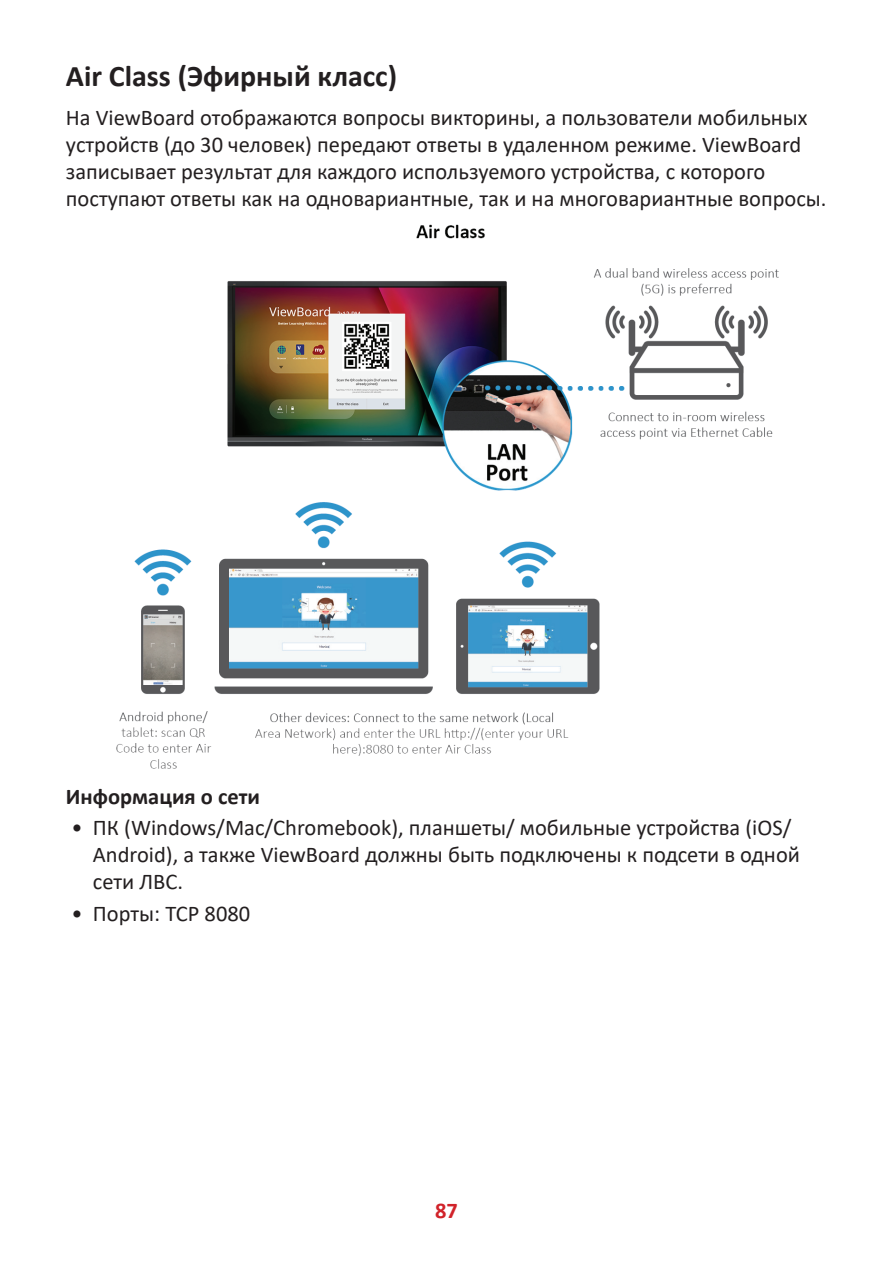
<style>
.page{position:relative;width:893px;height:1263px;background:#fff}
.page>*{position:absolute;margin:0;border:0;box-sizing:border-box;transform-origin:0 0}
.t1{font:700 30px "Calibri";color:#231f20}
.t2{font:22.5px/27px "Calibri";color:#231f20}
.t3{font:700 22.5px "Calibri";color:#231f20}
.t4{font:700 22.5px "Calibri";color:#d1232a}
</style>
<div class="page">
<img style="left:116px;top:224px;width:663px;height:545px">
<h1 class="t1" style="left:66px;top:55px;width:333px">Air Class (Эфирный класс)</h1>
<p class="t2" style="left:66px;top:103px;width:762px">На ViewBoard отображаются вопросы викторины, а пользователи мобильных устройств (до 30 человек) передают ответы в удаленном режиме. ViewBoard записывает результат для каждого используемого устройства, с которого поступают ответы как на одновариантные, так и на многовариантные вопросы.</p>
<p class="t3" style="left:66px;top:781px;width:196px">Информация о сети</p>
<p class="t2" style="left:93px;top:814px;width:709px;text-indent:-21px">• ПК (Windows/Mac/Chromebook), планшеты/ мобильные устройства (iOS/<br>Android), а также ViewBoard должны быть подключены к подсети в одной сети ЛВС.</p>
<p class="t2" style="left:72px;top:899px;width:180px">• Порты: TCP 8080</p>
<p class="t4" style="left:435px;top:1194px;width:24px">87</p>
</div>
